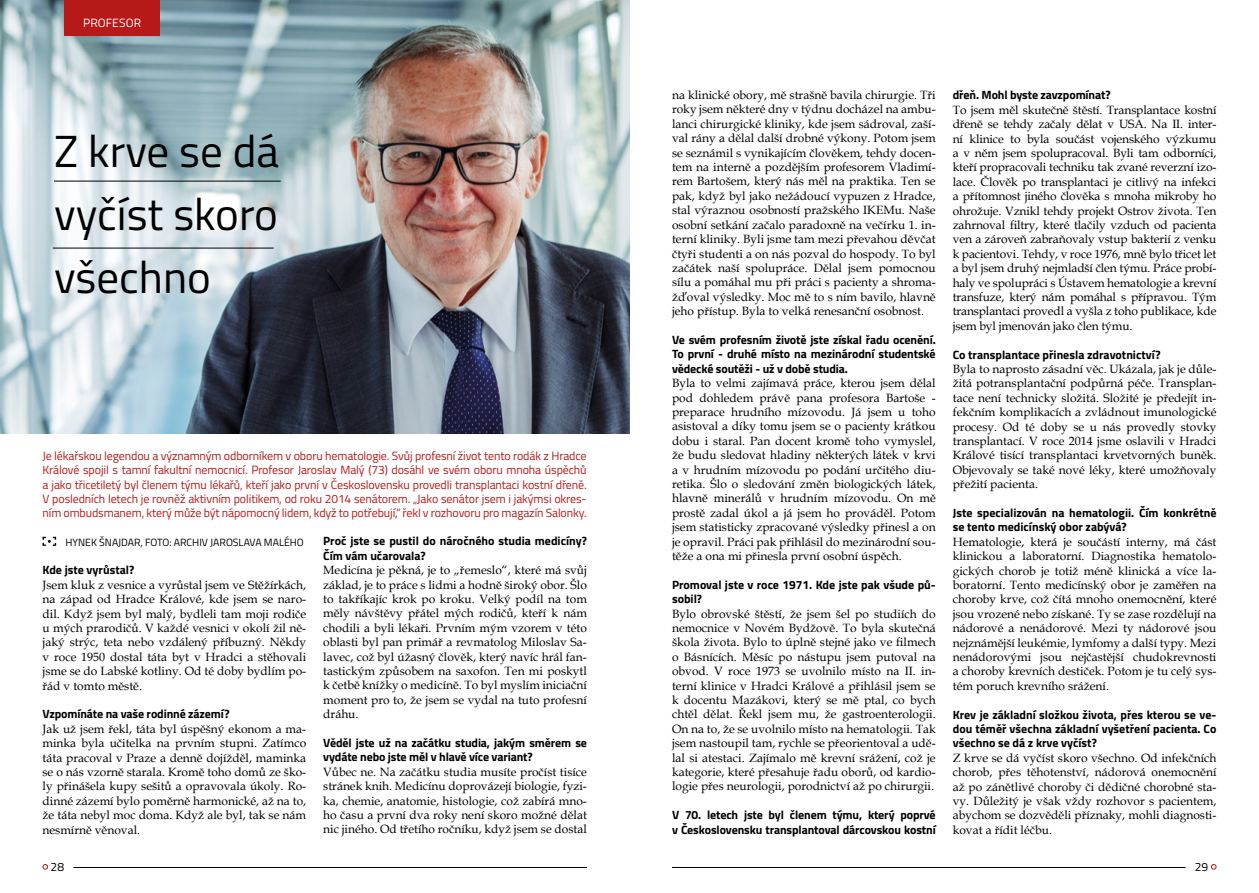
<style>
.page{position:relative;width:1259px;height:893px;background:#fff}
.page>*{position:absolute;margin:0;border:0;box-sizing:border-box;transform-origin:0 0}
.t1{font:45px/63px "Titillium Web";color:#000;text-align:justify}
.t2{font:12px/14.4px "Book Antiqua";color:#000;text-align:justify}
.t3{font:700 12px/14.4px "Titillium";letter-spacing:-.01em;color:#000}
.t4{font:12px/14.4px "Titillium";letter-spacing:-.01em;color:#b71918;text-align:justify}
.t5{font:12px "Titillium Web";letter-spacing:.01em;color:#fff}
.t6{font:12px "Titillium Web";color:#000}
.t7{font:10.5px "Titillium Web";color:#000}
</style>
<div class="page">
<svg style="left:43px;top:864px;width:5px;height:5px"></svg>
<svg style="left:1211px;top:864px;width:5px;height:5px"></svg>
<hr style="left:73px;top:867px;width:514px;height:1px;background:#000">
<hr style="left:672px;top:867px;width:513px;height:1px;background:#000">
<svg style="left:43px;top:537px;width:13px;height:9px"></svg>
<img style="left:0;top:0;width:629px;height:434px">
<div style="left:64px;top:0;width:96px;height:35px;background:#b71918"></div>
<hr style="left:54px;top:181px;width:227px;height:1px;background:#000">
<hr style="left:53px;top:248px;width:221px;height:1px;background:#000">
<p class="t5" style="left:83px;top:14px;width:59px">PROFESOR</p>
<h1 class="t1" style="left:54px;top:117px;width:226px">Z krve se dá vyčíst skoro všechno</h1>
<p class="t4" style="left:43px;top:448px;width:546px">Je lékařskou legendou a významným odborníkem v oboru hematologie. Svůj profesní život tento rodák z Hradce Králové spojil s tamní fakultní nemocnicí. Profesor Jaroslav Malý (73) dosáhl ve svém oboru mnoha úspěchů a jako třicetiletý byl členem týmu lékařů, kteří jako první v Československu provedli transplantaci kostní dřeně.<br>V posledních letech je rovněž aktivním politikem, od roku 2014 senátorem. „Jako senátor jsem i jakýmsi okres&shy;ním ombudsmanem, který může být nápomocný lidem, když to potřebují,“ řekl v rozhovoru pro magazín Salonky.</p>
<p class="t7" style="left:65px;top:534px;width:240px">HYNEK ŠNAJDAR, FOTO: ARCHIV JAROSLAVA MALÉHO</p>
<p class="t3" style="left:43px;top:562px;width:93px">Kde jste vyrůstal?</p>
<p class="t2" style="left:43px;top:577px;width:265px">Jsem kluk z vesnice a vyrůstal jsem ve Stěžírkách, na západ od Hradce Králové, kde jsem se naro&shy;dil. Když jsem byl malý, bydleli tam moji rodiče u mých prarodičů. V každé vesnici v okolí žil ně&shy;jaký strýc, teta nebo vzdálený příbuzný. Někdy v roce 1950 dostal táta byt v Hradci a stěhovali jsme se do Labské kotliny. Od té doby bydlím po&shy;řád v tomto městě.</p>
<p class="t3" style="left:43px;top:706px;width:189px">Vzpomínáte na vaše rodinné zázemí?</p>
<p class="t2" style="left:43px;top:721px;width:265px">Jak už jsem řekl, táta byl úspěšný ekonom a ma&shy;minka byla učitelka na prvním stupni. Zatímco táta pracoval v Praze a denně dojížděl, maminka se o nás vzorně starala. Kromě toho domů ze ško&shy;ly přinášela kupy sešitů a opravovala úkoly. Ro&shy;dinné zázemí bylo poměrně harmonické, až na to, že táta nebyl moc doma. Když ale byl, tak se nám nesmírně věnoval.</p>
<p class="t3" style="left:323px;top:533px;width:265px">Proč jste se pustil do náročného studia medicíny?<br>Čím vám učarovala?</p>
<p class="t2" style="left:323px;top:563px;width:265px">Medicína je pěkná, je to „řemeslo“, které má svůj základ, je to práce s lidmi a hodně široký obor. Šlo to takříkajíc krok po kroku. Velký podíl na tom měly návštěvy přátel mých rodičů, kteří k nám chodili a byli lékaři. Prvním mým vzorem v této oblasti byl pan primář a revmatolog Miloslav Sa&shy;lavec, což byl úžasný člověk, který navíc hrál fan&shy;tastickým způsobem na saxofon. Ten mi poskytl k četbě knížky o medicíně. To byl myslím iniciační moment pro to, že jsem se vydal na tuto profesní dráhu.</p>
<p class="t3" style="left:323px;top:735px;width:265px">Věděl jste už na začátku studia, jakým směrem se vydáte nebo jste měl v hlavě více variant?</p>
<p class="t2" style="left:323px;top:764px;width:265px">Vůbec ne. Na začátku studia musíte pročíst tisíce stránek knih. Medicínu doprovázejí biologie, fyzi&shy;ka, chemie, anatomie, histologie, což zabírá mno&shy;ho času a první dva roky není skoro možné dělat nic jiného. Od třetího ročníku, když jsem se dostal</p>
<p class="t2" style="left:672px;top:88px;width:265px">na klinické obory, mě strašně bavila chirurgie. Tři roky jsem některé dny v týdnu docházel na ambu&shy;lanci chirurgické kliniky, kde jsem sádroval, zaší&shy;val rány a dělal další drobné výkony. Potom jsem se seznámil s vynikajícím člověkem, tehdy docen&shy;tem na interně a pozdějším profesorem Vladimí&shy;rem Bartošem, který nás měl na praktika. Ten se pak, když byl jako nežádoucí vypuzen z Hradce, stal výraznou osobností pražského IKEMu. Naše osobní setkání začalo paradoxně na večírku 1. in&shy;terní kliniky. Byli jsme tam mezi převahou děvčat čtyři studenti a on nás pozval do hospody. To byl začátek naší spolupráce. Dělal jsem pomocnou sílu a pomáhal mu při práci s pacienty a shroma&shy;žďoval výsledky. Moc mě to s ním bavilo, hlavně jeho přístup. Byla to velká renesanční osobnost.</p>
<p class="t3" style="left:672px;top:332px;width:265px;text-align:justify">Ve svém profesním životě jste získal řadu ocenění.<br>To první - druhé místo na mezinárodní studentské vědecké soutěži - už v době studia.</p>
<p class="t2" style="left:672px;top:376px;width:265px">Byla to velmi zajímavá práce, kterou jsem dělal pod dohledem právě pana profesora Bartoše - preparace hrudního mízovodu. Já jsem u toho asistoval a díky tomu jsem se o pacienty krátkou dobu i staral. Pan docent kromě toho vymyslel, že budu sledovat hladiny některých látek v krvi a v hrudním mízovodu po podání určitého diu&shy;retika. Šlo o sledování změn biologických látek, hlavně minerálů v hrudním mízovodu. On mě prostě zadal úkol a já jsem ho prováděl. Potom jsem statisticky zpracované výsledky přinesl a on je opravil. Práci pak přihlásil do mezinárodní sou&shy;těže a ona mi přinesla první osobní úspěch.</p>
<p class="t3" style="left:672px;top:577px;width:265px">Promoval jste v roce 1971. Kde jste pak všude pů&shy;sobil?</p>
<p class="t2" style="left:672px;top:606px;width:265px">Bylo obrovské štěstí, že jsem šel po studiích do nemocnice v Novém Bydžově. To byla skutečná škola života. Bylo to úplně stejné jako ve filmech o Básnících. Měsíc po nástupu jsem putoval na obvod. V roce 1973 se uvolnilo místo na II. in&shy;terní klinice v Hradci Králové a přihlásil jsem se k docentu Mazákovi, který se mě ptal, co bych chtěl dělat. Řekl jsem mu, že gastroenterologii.<br>On na to, že se uvolnilo místo na hematologii. Tak jsem nastoupil tam, rychle se přeorientoval a udě&shy;lal si atestaci. Zajímalo mě krevní srážení, což je kategorie, které přesahuje řadu oborů, od kardio&shy;logie přes neurologii, porodnictví až po chirurgii.</p>
<p class="t3" style="left:672px;top:807px;width:265px">V 70. letech jste byl členem týmu, který poprvé v Československu transplantoval dárcovskou kostní</p>
<p class="t3" style="left:952px;top:87px;width:159px">dřeň. Mohl byste zavzpomínat?</p>
<p class="t2" style="left:952px;top:102px;width:265px">To jsem měl skutečně štěstí. Transplantace kostní dřeně se tehdy začaly dělat v USA. Na II. inter&shy;ní klinice to byla součást vojenského výzkumu a v něm jsem spolupracoval. Byli tam odborníci, kteří propracovali techniku tak zvané reverzní izo&shy;lace. Člověk po transplantaci je citlivý na infekci a přítomnost jiného člověka s mnoha mikroby ho ohrožuje. Vznikl tehdy projekt Ostrov života. Ten zahrnoval filtry, které tlačily vzduch od pacienta ven a zároveň zabraňovaly vstup bakterií z venku k pacientovi. Tehdy, v roce 1976, mně bylo třicet let a byl jsem druhý nejmladší člen týmu. Práce probí&shy;haly ve spolupráci s Ústavem hematologie a krevní transfuze, který nám pomáhal s přípravou. Tým transplantaci provedl a vyšla z toho publikace, kde jsem byl jmenován jako člen týmu.</p>
<p class="t3" style="left:952px;top:347px;width:210px">Co transplantace přinesla zdravotnictví?</p>
<p class="t2" style="left:952px;top:361px;width:265px">Byla to naprosto zásadní věc. Ukázala, jak je důle&shy;žitá potransplantační podpůrná péče. Transplan&shy;tace není technicky složitá. Složité je předejít in&shy;fekčním komplikacích a zvládnout imunologické procesy. Od té doby se u nás provedly stovky transplantací. V roce 2014 jsme oslavili v Hradci Králové tisící transplantaci krvetvorných buněk.<br>Objevovaly se také nové léky, které umožňovaly přežití pacienta.</p>
<p class="t3" style="left:952px;top:505px;width:265px">Jste specializován na hematologii. Čím konkrétně se tento medicínský obor zabývá?</p>
<p class="t2" style="left:952px;top:534px;width:265px">Hematologie, která je součástí interny, má část klinickou a laboratorní. Diagnostika hematolo&shy;gických chorob je totiž méně klinická a více la&shy;boratorní. Tento medicínský obor je zaměřen na choroby krve, což čítá mnoho onemocnění, které jsou vrozené nebo získané. Ty se zase rozdělují na nádorové a nenádorové. Mezi ty nádorové jsou nejznámější leukémie, lymfomy a další typy. Mezi nenádorovými jsou nejčastější chudokrevnosti a choroby krevních destiček. Potom je tu celý sys&shy;tém poruch krevního srážení.</p>
<p class="t3" style="left:952px;top:707px;width:265px;text-align:justify">Krev je základní složkou života, přes kterou se ve&shy;dou téměř všechna základní vyšetření pacienta. Co všechno se dá z krve vyčíst?</p>
<p class="t2" style="left:952px;top:750px;width:265px">Z krve se dá vyčíst skoro všechno. Od infekčních chorob, přes těhotenství, nádorová onemocnění až po zánětlivé choroby či dědičné chorobné sta&shy;vy. Důležitý je však vždy rozhovor s pacientem, abychom se dozvěděli příznaky, mohli diagnosti&shy;kovat a řídit léčbu.</p>
<p class="t6" style="left:51px;top:858px;width:15px">28</p>
<p class="t6" style="left:1195px;top:858px;width:15px">29</p>
</div>
